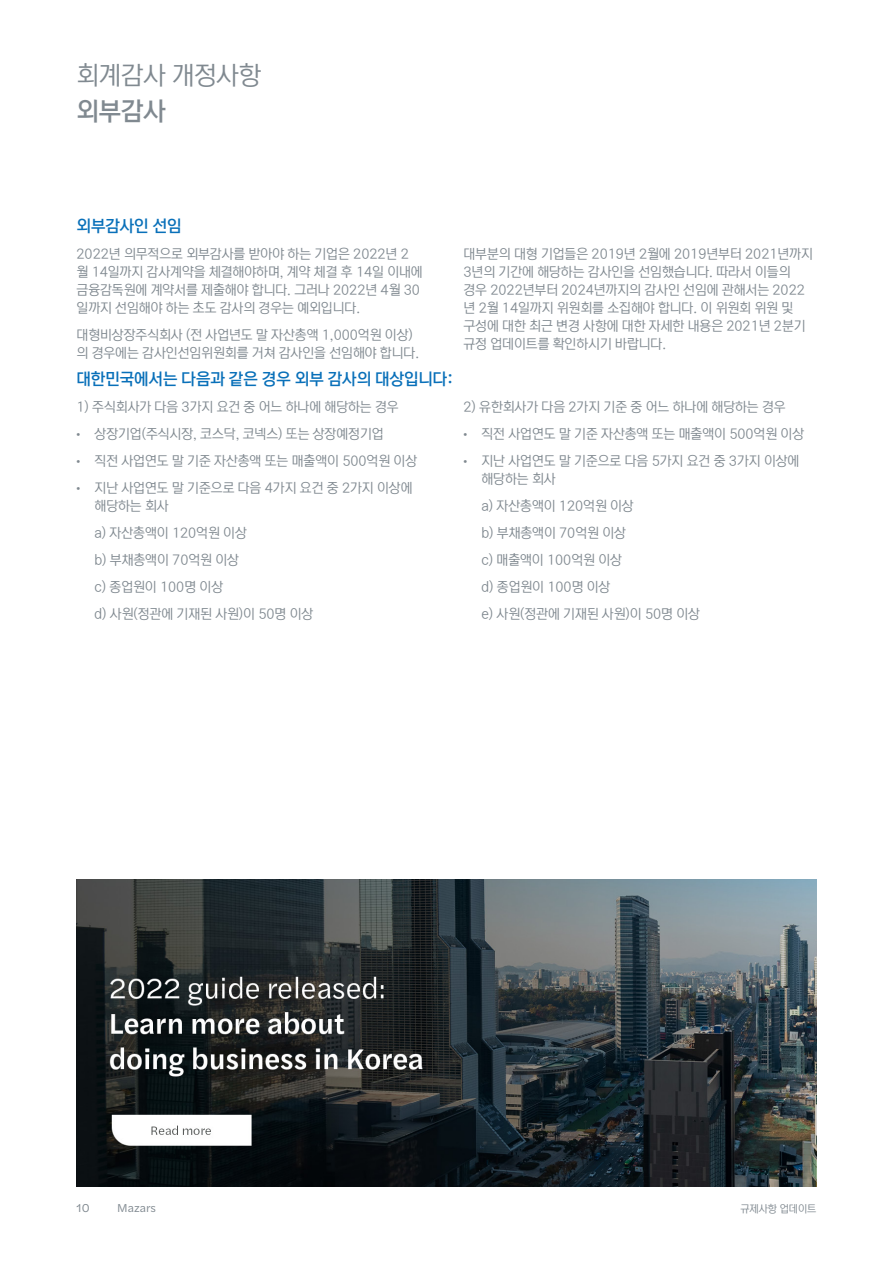
<style>
.page{position:relative;width:893px;height:1263px;background:#fff}
.page>*{position:absolute;margin:0;border:0;box-sizing:border-box;transform-origin:0 0}
.Page_title{font:25.5px "NEXON Lv 2 Gothic";color:#808990}
.Page_title-2{font:500 25.5px "NEXON Lv 2 Gothic";color:#808990}
.Subheading{font:16.5px "NEXON Lv 2 Gothic OTF Medium";color:#0970b9}
.Body_text{font:13.5px/18px "NEXON Lv 2 Gothic";color:#808990}
.Footer_text{font:12px "Halyard Text";color:#808990}
.Footer_text-2{font:10.5px "NEXON Lv 2 Gothic";color:#808990}
.s1{font-family:"Myriad Pro"}
</style>
<div class="page">
<img style="left:77px;top:879px;width:739px;height:307px">
<p class="Page_title" style="left:77px;top:62px;width:186px">회계감사 개정사항</p>
<p class="Page_title-2" style="left:77px;top:98px;width:91px">외부감사</p>
<p class="Subheading" style="left:77px;top:217px;width:107px">외부감사인 선임</p>
<p class="Body_text" style="left:77px;top:245px;width:348px">2022년 의무적으로 외부감사를 받아야 하는 기업은 2022년 2 월 14일까지 감사계약을 체결해야하며, 계약 체결 후 14일 이내에 금융감독원에 계약서를 제출해야 합니다. 그러나 2022년 4월 30 일까지 선임해야 하는 초도 감사의 경우는 예외입니다.</p>
<p class="Body_text" style="left:77px;top:326px;width:344px">대형비상장주식회사 (전 사업년도 말 자산총액 1,000억원 이상) 의 경우에는 감사인선임위원회를 거쳐 감사인을 선임해야 합니다.</p>
<p class="Subheading" style="left:76px;top:370px;width:378px">대한민국에서는 다음과 같은 경우 외부 감사의 대상입니다:</p>
<p class="Body_text" style="left:77px;top:398px;width:324px">1) 주식회사가 다음 3가지 요건 중 어느 하나에 해당하는 경우</p>
<p class="Body_text" style="left:77px;top:425px;width:309px"><span class="s1">•</span> 상장기업(주식시장, 코스닥, 코넥스) 또는 상장예정기업</p>
<p class="Body_text" style="left:77px;top:452px;width:342px"><span class="s1">•</span> 직전 사업연도 말 기준 자산총액 또는 매출액이 500억원 이상</p>
<p class="Body_text" style="left:95px;top:479px;width:319px;text-indent:-18px"><span class="s1">•</span> 지난 사업연도 말 기준으로 다음 4가지 요건 중 2가지 이상에 해당하는 회사</p>
<p class="Body_text" style="left:95px;top:524px;width:154px">a) 자산총액이 120억원 이상</p>
<p class="Body_text" style="left:95px;top:551px;width:146px">b) 부채총액이 70억원 이상</p>
<p class="Body_text" style="left:95px;top:578px;width:130px">c) 종업원이 100명 이상</p>
<p class="Body_text" style="left:95px;top:605px;width:220px">d) 사원(정관에 기재된 사원)이 50명 이상</p>
<p class="Body_text" style="left:463px;top:245px;width:351px">대부분의 대형 기업들은 2019년 2월에 2019년부터 2021년까지<br>3년의 기간에 해당하는 감사인을 선임했습니다. 따라서 이들의 경우 2022년부터 2024년까지의 감사인 선임에 관해서는 2022 년 2월 14일까지 위원회를 소집해야 합니다. 이 위원회 위원 및 구성에 대한 최근 변경 사항에 대한 자세한 내용은 2021년 2분기 규정 업데이트를 확인하시기 바랍니다.</p>
<p class="Body_text" style="left:463px;top:398px;width:324px">2) 유한회사가 다음 2가지 기준 중 어느 하나에 해당하는 경우</p>
<p class="Body_text" style="left:463px;top:425px;width:342px"><span class="s1">•</span> 직전 사업연도 말 기준 자산총액 또는 매출액이 500억원 이상</p>
<p class="Body_text" style="left:481px;top:452px;width:319px;text-indent:-18px"><span class="s1">•</span> 지난 사업연도 말 기준으로 다음 5가지 요건 중 3가지 이상에 해당하는 회사</p>
<p class="Body_text" style="left:481px;top:497px;width:154px">a) 자산총액이 120억원 이상</p>
<p class="Body_text" style="left:481px;top:524px;width:146px">b) 부채총액이 70억원 이상</p>
<p class="Body_text" style="left:481px;top:551px;width:142px">c) 매출액이 100억원 이상</p>
<p class="Body_text" style="left:481px;top:578px;width:130px">d) 종업원이 100명 이상</p>
<p class="Body_text" style="left:481px;top:605px;width:220px">e) 사원(정관에 기재된 사원)이 50명 이상</p>
<p class="Footer_text" style="left:77px;top:1199px;width:15px">10</p>
<p class="Footer_text" style="left:117px;top:1199px;width:40px">Mazars</p>
<p class="Footer_text-2" style="left:740px;top:1203px;width:78px">규제사항 업데이트</p>
</div>
